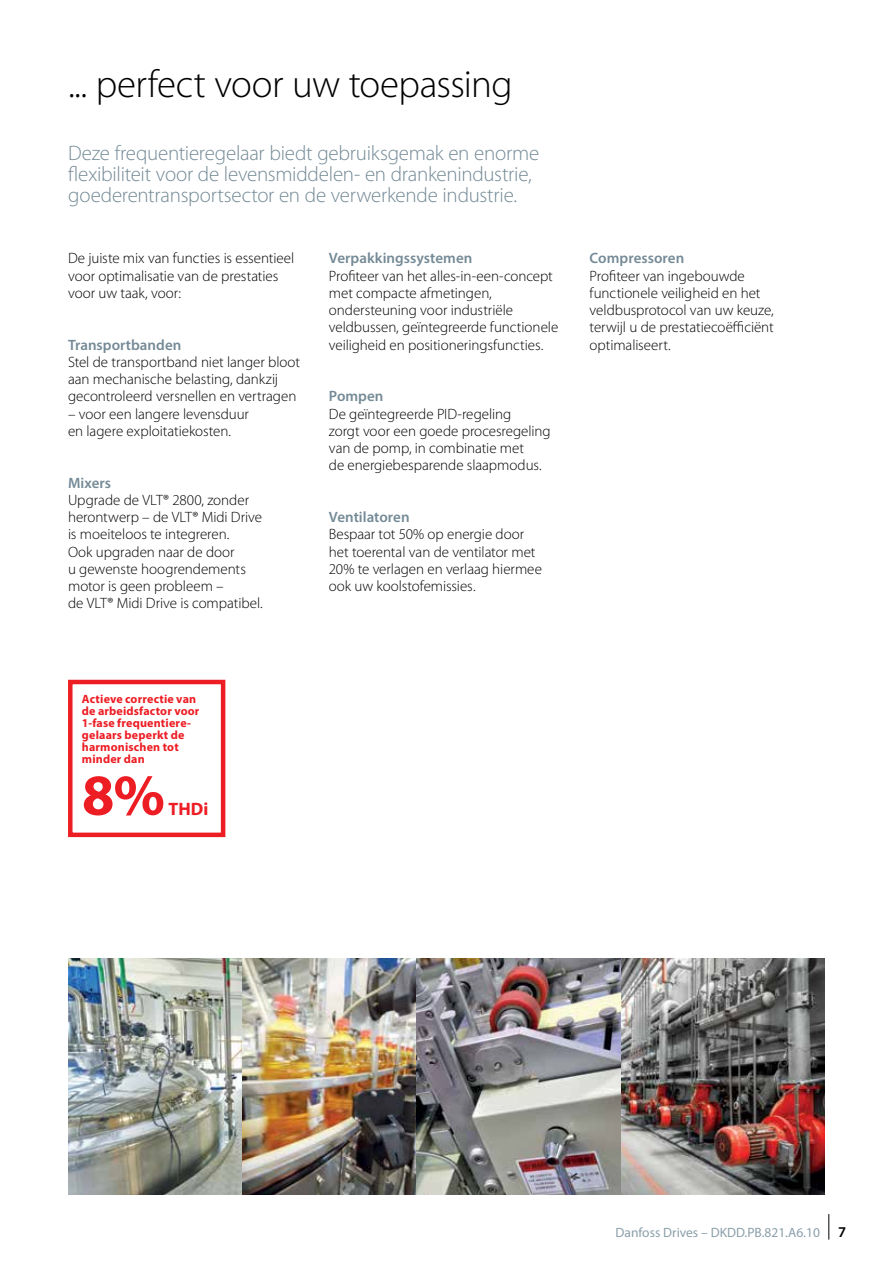
<style>
.page{position:relative;width:893px;height:1263px;background:#fff}
.page>*{position:absolute;margin:0;border:0;box-sizing:border-box;transform-origin:0 0}
.t1{font:700 58.5px "Myriad Pro";color:#ed1d24}
.t2{font:300 39px "Myriad Pro";letter-spacing:-.015em;color:#000}
.t3{font:300 21px/21px "Myriad Pro";letter-spacing:-.01em;color:#748a96}
.t4{font:700 18px "Myriad Pro";color:#ed1d24}
.t5{font:300 15px/17.2px "Myriad Pro";letter-spacing:-.005em;color:#000}
.t6{font:600 15px "Myriad Pro";color:#748a96}
.t7{font:13.5px "Myriad Pro";color:#8b9faa}
.t8{font:700 12px/12px "Myriad Pro";letter-spacing:.015em;color:#ed1d24}
.s1{font-weight:600;font-size:15px;color:#000}
</style>
<div class="page">
<img style="left:68px;top:959px;width:174px;height:236px">
<img style="left:242px;top:959px;width:583px;height:236px">
<div style="left:68px;top:680px;width:157px;height:157px;border:4px solid #ed1d24"></div>
<svg style="left:828px;top:1214px;width:1px;height:25px"></svg>
<h2 class="t2" style="left:68px;top:61px;width:446px">... perfect voor uw toepassing</h2>
<h3 class="t3" style="left:68px;top:142px;width:473px">Deze frequentieregelaar biedt gebruiksgemak en enorme flexibiliteit voor de levensmiddelen- en drankenindustrie, goederentransportsector en de verwerkende industrie.</h3>
<p class="t5" style="left:68px;top:249px;width:228px">De juiste mix van functies is essentieel voor optimalisatie van de prestaties voor uw taak, voor:</p>
<p class="t6" style="left:68px;top:335px;width:115px">Transportbanden</p>
<p class="t5" style="left:68px;top:353px;width:234px">Stel de transportband niet langer bloot aan mechanische belasting, dankzij gecontroleerd versnellen en vertragen</p>
<p class="t5" style="left:68px;top:405px;width:182px">– voor een langere levensduur en lagere exploitatiekosten.</p>
<p class="t6" style="left:68px;top:473px;width:45px">Mixers</p>
<p class="t5" style="left:68px;top:491px;width:196px">Upgrade de VLT® 2800, zonder herontwerp – de VLT® Midi Drive is moeiteloos te integreren.<br>Ook upgraden naar de door<br>u gewenste hoogrendements motor is geen probleem –<br>de VLT® Midi Drive is compatibel.</p>
<p class="t6" style="left:329px;top:249px;width:145px">Verpakkingssystemen</p>
<p class="t5" style="left:329px;top:267px;width:231px">Profiteer van het alles-in-een-concept met compacte afmetingen, ondersteuning voor industriële veldbussen, geïntegreerde functionele veiligheid en positioneringsfuncties.</p>
<p class="t6" style="left:329px;top:387px;width:56px">Pompen</p>
<p class="t5" style="left:329px;top:405px;width:223px">De geïntegreerde PID-regeling<br>zorgt voor een goede procesregeling van de pomp, in combinatie met<br>de energiebesparende slaapmodus.</p>
<p class="t6" style="left:329px;top:507px;width:82px">Ventilatoren</p>
<p class="t5" style="left:329px;top:525px;width:215px">Bespaar tot 50% op energie door het toerental van de ventilator met<br>20% te verlagen en verlaag hiermee ook uw koolstofemissies.</p>
<p class="t6" style="left:590px;top:249px;width:96px">Compressoren</p>
<p class="t5" style="left:590px;top:267px;width:186px">Profiteer van ingebouwde functionele veiligheid en het veldbusprotocol van uw keuze, terwijl u de prestatiecoëfficiënt optimaliseert.</p>
<p class="t8" style="left:82px;top:692px;width:119px">Actieve correctie van de arbeidsfactor voor<br>1-fase frequentiere&shy;gelaars beperkt de harmonischen tot minder dan</p>
<h1 class="t1" style="left:82px;top:757px;width:85px">8%</h1>
<p class="t4" style="left:169px;top:797px;width:41px">THDi</p>
<p class="t7" style="left:615px;top:1224px;width:232px">Danfoss Drives – DKDD.PB.821.A6.10 <span class="s1">7</span></p>
</div>
